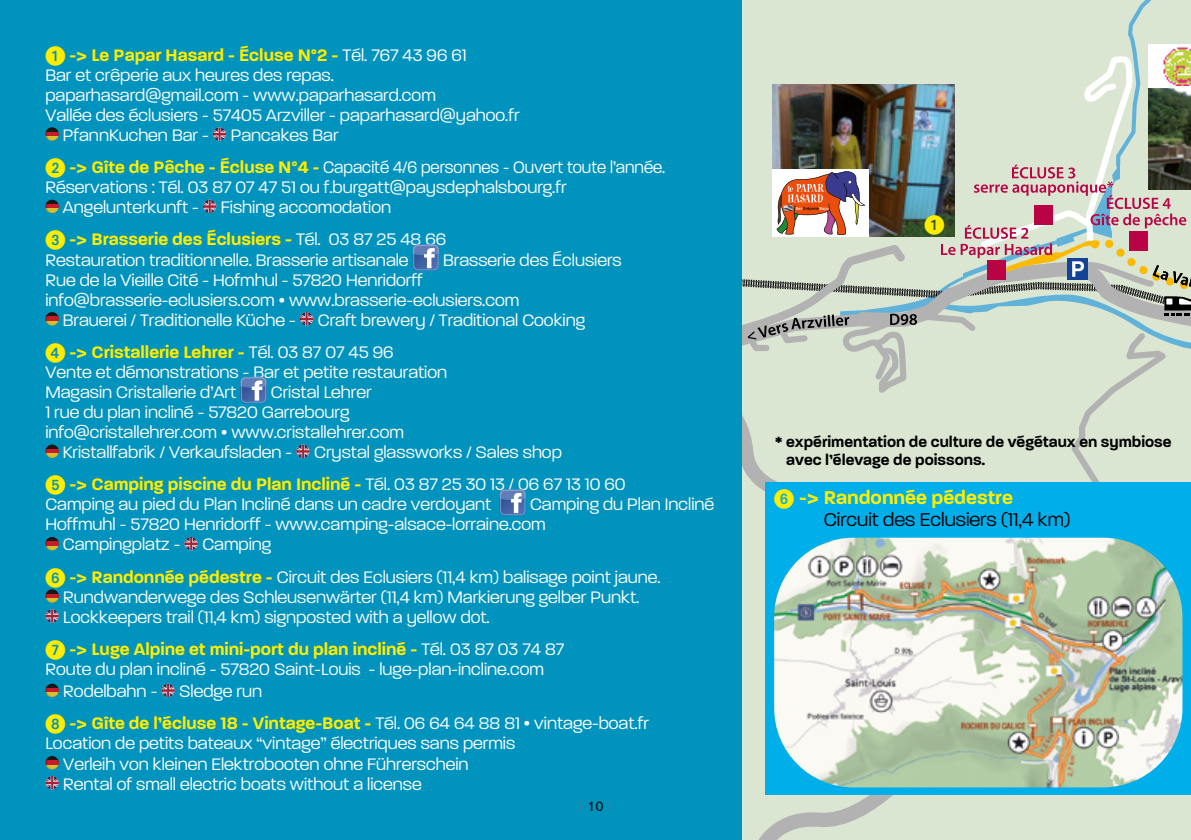
<style>
.page{position:relative;width:1191px;height:840px;background:#fff}
.page>*{position:absolute;margin:0;border:0;box-sizing:border-box;transform-origin:0 0}
.t1{font:300 20px/22px "Paralucent";color:#000}
.t2{font:20px "European Pi One";color:#ffed00}
.t3{font:300 18px/20px "Paralucent";color:#fff}
.t4{font:300 18px "Paralucent";color:#fff;scale:.94 1}
.t5{font:600 18px "Paralucent";color:#ffed00}
.t6{font:600 16px/18px "Paralucent";color:#000}
.t7{font:14px "Akzidenz Grotesk BE";color:#000}
.s1{font-family:"European Pi One";font-weight:400;font-size:20px}
.s2{font-weight:300;color:#fff}
.s3{font-family:"European Pi One";font-weight:400;font-size:20px;color:#ffed00}
.s4{font-weight:600;color:#ffed00}
.s5{font-family:"European Pi One";font-weight:400;color:#ffed00}
</style>
<div class="page">
<div style="left:0;top:0;width:1191px;height:839px;background:#0093bd"></div>
<svg style="left:581px;top:798px;width:1px;height:14px"></svg>
<svg style="left:609px;top:798px;width:1px;height:14px"></svg>
<svg style="left:743px;top:459px;width:448px;height:380px;background:#d2e1d0"></svg>
<svg style="left:45px;top:127px;width:14px;height:14px"></svg>
<svg style="left:213px;top:127px;width:13px;height:14px"></svg>
<svg style="left:45px;top:199px;width:14px;height:14px"></svg>
<svg style="left:203px;top:199px;width:13px;height:14px"></svg>
<svg style="left:413px;top:244px;width:26px;height:27px"></svg>
<svg style="left:45px;top:312px;width:14px;height:13px"></svg>
<svg style="left:300px;top:312px;width:13px;height:13px"></svg>
<svg style="left:240px;top:376px;width:27px;height:27px"></svg>
<svg style="left:45px;top:444px;width:14px;height:14px"></svg>
<svg style="left:296px;top:444px;width:14px;height:14px"></svg>
<svg style="left:499px;top:489px;width:27px;height:26px"></svg>
<svg style="left:45px;top:536px;width:14px;height:14px"></svg>
<svg style="left:184px;top:536px;width:14px;height:14px"></svg>
<svg style="left:45px;top:589px;width:14px;height:13px"></svg>
<svg style="left:45px;top:609px;width:14px;height:13px"></svg>
<svg style="left:45px;top:683px;width:14px;height:13px"></svg>
<svg style="left:161px;top:683px;width:14px;height:13px"></svg>
<svg style="left:45px;top:755px;width:14px;height:14px"></svg>
<svg style="left:45px;top:775px;width:14px;height:14px"></svg>
<svg style="left:743px;top:0;width:448px;height:459px;background:#c1c8b8"></svg>
<div style="left:765px;top:482px;width:426px;height:311px;background:#00aeea"></div>
<img style="left:774px;top:537px;width:408px;height:250px">
<p class="t5" style="left:45px;top:44px;width:423px"><span class="s1">1</span> -&gt; Le Papar Hasard - Écluse N°2 - <span class="s2">Tél. 767 43 96 61</span></p>
<p class="t3" style="left:45px;top:65px;width:290px">Bar et crêperie aux heures des repas.</p>
<p class="t3" style="left:45px;top:85px;width:392px">paparhasard@gmail.com - www.paparhasard.com</p>
<p class="t3" style="left:45px;top:105px;width:476px">Vallée des éclusiers - 57405 Arzviller - paparhasard@yahoo.fr</p>
<p class="t3" style="left:63px;top:125px;width:277px">PfannKuchen Bar - Pancakes Bar</p>
<p class="t4" style="left:45px;top:157px;width:661px"><span class="s3">2</span> <span class="s4">-&gt; Gîte de Pêche - Écluse N°4 -</span> Capacité 4/6 personnes - Ouvert toute l’année.</p>
<p class="t3" style="left:45px;top:177px;width:522px">Réservations : Tél. 03 87 07 47 51 ou f.burgatt@paysdephalsbourg.fr</p>
<p class="t3" style="left:63px;top:197px;width:330px">Angelunterkunft - Fishing accomodation</p>
<p class="t3" style="left:45px;top:229px;width:402px"><span class="s3">3</span> <span class="s4">-&gt; Brasserie des Éclusiers -</span> Tél. 03 87 25 48 66<br>Restauration traditionnelle. Brasserie artisanale</p>
<p class="t3" style="left:443px;top:249px;width:180px">Brasserie des Éclusiers</p>
<p class="t3" style="left:45px;top:269px;width:379px">Rue de la Vieille Cité - Hofmhul - 57820 Henridorff</p>
<p class="t3" style="left:45px;top:289px;width:475px">info@brasserie-eclusiers.com • www.brasserie-eclusiers.com</p>
<p class="t3" style="left:63px;top:309px;width:524px">Brauerei / Traditionelle Küche - Craft brewery / Traditional Cooking</p>
<p class="t3" style="left:45px;top:342px;width:403px"><span class="s3">4</span> <span class="s4">-&gt; Cristallerie Lehrer -</span> Tél. 03 87 07 45 96<br>Vente et démonstrations - Bar et petite restauration<br>Magasin Cristallerie d’Art</p>
<p class="t3" style="left:271px;top:382px;width:102px">Cristal Lehrer</p>
<p class="t3" style="left:45px;top:402px;width:305px">1 rue du plan incliné - 57820 Garrebourg</p>
<p class="t3" style="left:45px;top:422px;width:360px">info@cristallehrer.com • www.cristallehrer.com</p>
<p class="t3" style="left:63px;top:442px;width:500px">Kristallfabrik / Verkaufsladen - Crystal glassworks / Sales shop</p>
<p class="t3" style="left:45px;top:474px;width:582px"><span class="s3">5</span> <span class="s4">-&gt; Camping piscine du Plan Incliné -</span> Tél. 03 87 25 30 13 / 06 67 13 10 60<br>Camping au pied du Plan Incliné dans un cadre verdoyant</p>
<p class="t3" style="left:530px;top:494px;width:186px">Camping du Plan Incliné</p>
<p class="t3" style="left:45px;top:514px;width:502px">Hoffmuhl - 57820 Henridorff - www.camping-alsace-lorraine.com</p>
<p class="t3" style="left:63px;top:534px;width:210px">Campingplatz - Camping</p>
<p class="t3" style="left:63px;top:566px;width:599px;text-indent:-18px"><span class="s3">6</span> <span class="s4">-&gt; Randonnée pédestre -</span> Circuit des Eclusiers (11,4 km) balisage point jaune.<br>Rundwanderwege des Schleusenwärter (11,4 km) Markierung gelber Punkt.<br>Lockkeepers trail (11,4 km) signposted with a yellow dot.</p>
<p class="t3" style="left:45px;top:639px;width:520px"><span class="s3">7</span> <span class="s4">-&gt; Luge Alpine et mini-port du plan incliné -</span> Tél. 03 87 03 74 87<br>Route du plan incliné - 57820 Saint-Louis - luge-plan-incline.com</p>
<p class="t3" style="left:69px;top:674px;width:581px;line-height:32.2px;text-indent:-6px">Rodelbahn - Sledge run<br><span class="s4">-&gt; Gîte de l’écluse 18 - Vintage-Boat -</span> Tél. 06 64 64 88 81 • vintage-boat.fr</p>
<p class="t3" style="left:63px;top:733px;width:453px;text-indent:-18px">Location de petits bateaux “vintage” électriques sans permis<br>Verleih von kleinen Elektrobooten ohne Führerschein<br>Rental of small electric boats without a license</p>
<p class="t7" style="left:587px;top:797px;width:18px">10</p>
<p class="t2" style="left:924px;top:213px;width:21px">1</p>
<p class="t6" style="left:786px;top:432px;width:387px;text-indent:-12px">* expérimentation de culture de végétaux en symbiose avec l’élevage de poissons.</p>
<p class="t1" style="left:823px;top:486px;width:248px;text-indent:-50px"><span class="s5">6</span> <span class="s4">-&gt; Randonnée pédestre<br></span>Circuit des Eclusiers (11,4 km)</p>
</div>
